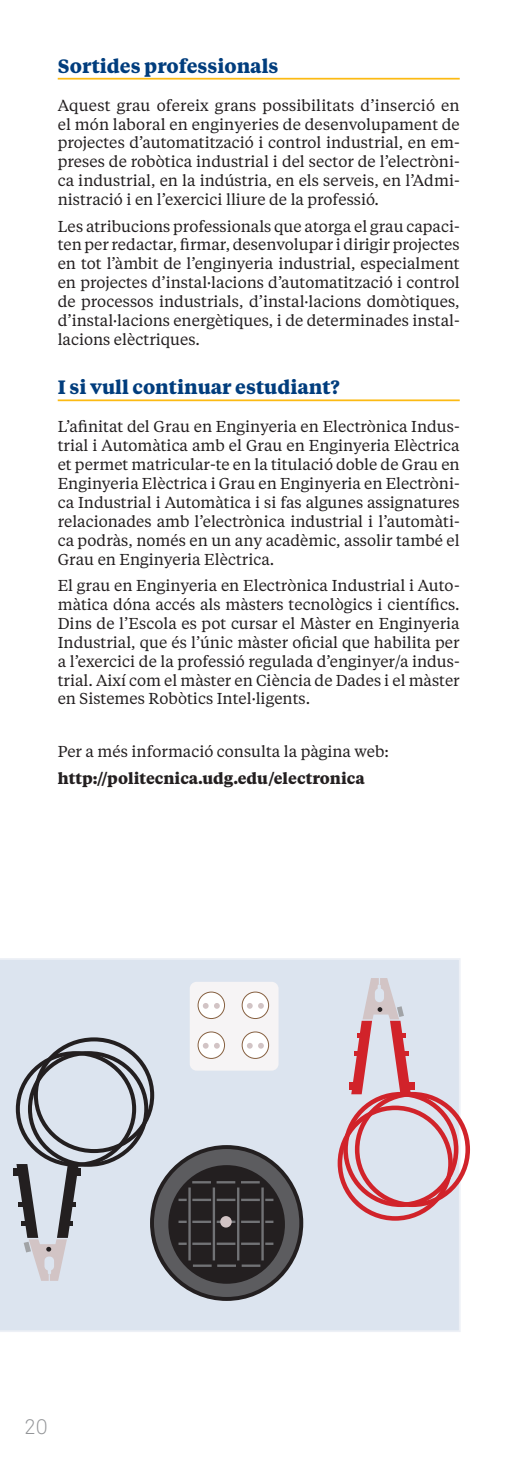
<style>
.page{position:relative;width:518px;height:1473px;background:#fff}
.page>*{position:absolute;margin:0;border:0;box-sizing:border-box;transform-origin:0 0}
.t1{font:300 21px "Akkurat Pro";color:#939598}
.t2{font:700 19.25px "Tiempos Text";color:#013d7d}
.t3{font:15.75px/18.9px "Tiempos Text";color:#231f20;text-align:justify}
.t4{font:700 15.75px "Tiempos Text";color:#231f20}
</style>
<div class="page">
<hr style="left:58px;top:78px;width:402px;height:2px;background:#fcba13">
<hr style="left:58px;top:399px;width:402px;height:2px;background:#fcba13">
<div style="left:0;top:958px;width:460px;height:373px;background:#dce4ef"></div>
<div style="left:349px;top:1082px;width:8px;height:7px;background:#d1232a"></div>
<svg style="left:351px;top:973px;width:60px;height:121px;background:#d7b5be"></svg>
<div style="left:406px;top:1082px;width:8px;height:7px;background:#d1232a"></div>
<div style="left:355px;top:1091px;width:115px;height:115px;border:5px solid #d1232a;border-radius:50%"></div>
<div style="left:343px;top:1091px;width:115px;height:115px;border:5px solid #d1232a;border-radius:50%"></div>
<div style="left:337px;top:1105px;width:116px;height:115px;border:5px solid #d1232a;border-radius:50%"></div>
<div style="left:72px;top:1168px;width:9px;height:7px;background:#231f20"></div>
<svg style="left:16px;top:1163px;width:63px;height:121px;background:#b1b3bb"></svg>
<div style="left:13px;top:1168px;width:9px;height:7px;background:#231f20"></div>
<div style="left:16px;top:1051px;width:120px;height:115px;border:4px solid #231f20;border-radius:50%"></div>
<div style="left:28px;top:1051px;width:120px;height:115px;border:4px solid #231f20;border-radius:50%"></div>
<div style="left:34px;top:1037px;width:120px;height:116px;border:4px solid #231f20;border-radius:50%"></div>
<div style="left:152px;top:1147px;width:149px;height:151px;background:#5c5c5f;border-radius:50%"></div>
<div style="left:150px;top:1145px;width:153px;height:155px;border:4px solid #231f20;border-radius:50%"></div>
<div style="left:168px;top:1165px;width:117px;height:118px;background:#231f20;border-radius:50%"></div>
<hr style="left:188px;top:1187px;width:3px;height:73px;background:#717275">
<hr style="left:213px;top:1187px;width:2px;height:73px;background:#717275">
<hr style="left:237px;top:1187px;width:2px;height:73px;background:#717275">
<hr style="left:261px;top:1187px;width:3px;height:73px;background:#717275">
<hr style="left:192px;top:1198px;width:19px;height:3px;background:#717275">
<hr style="left:217px;top:1198px;width:18px;height:3px;background:#717275">
<hr style="left:241px;top:1198px;width:19px;height:3px;background:#717275">
<svg style="left:178px;top:1198px;width:9px;height:3px"></svg>
<svg style="left:265px;top:1198px;width:8px;height:3px"></svg>
<svg style="left:217px;top:1220px;width:18px;height:2px"></svg>
<svg style="left:178px;top:1220px;width:33px;height:2px"></svg>
<svg style="left:241px;top:1220px;width:32px;height:2px"></svg>
<svg style="left:217px;top:1242px;width:18px;height:2px"></svg>
<svg style="left:178px;top:1242px;width:33px;height:2px"></svg>
<svg style="left:241px;top:1242px;width:32px;height:2px"></svg>
<svg style="left:193px;top:1264px;width:43px;height:2px"></svg>
<svg style="left:242px;top:1264px;width:18px;height:2px"></svg>
<svg style="left:192px;top:1181px;width:43px;height:2px"></svg>
<svg style="left:241px;top:1181px;width:19px;height:2px"></svg>
<div style="left:220px;top:1215px;width:12px;height:12px;background:#d2c4c5;border-radius:50%"></div>
<div style="left:190px;top:981px;width:88px;height:89px;background:#f6f4f5;border-radius:7px"></div>
<div style="left:198px;top:992px;width:26px;height:26px;background:#fff;border-radius:50%"></div>
<div style="left:198px;top:991px;width:27px;height:27px;border:1px solid #866040;border-radius:50%"></div>
<svg style="left:203px;top:1003px;width:17px;height:5px"></svg>
<div style="left:242px;top:992px;width:26px;height:26px;background:#fff;border-radius:50%"></div>
<div style="left:242px;top:991px;width:27px;height:27px;border:1px solid #866040;border-radius:50%"></div>
<svg style="left:247px;top:1003px;width:17px;height:5px"></svg>
<div style="left:198px;top:1031px;width:26px;height:27px;background:#fff;border-radius:50%"></div>
<div style="left:198px;top:1031px;width:27px;height:27px;border:1px solid #866040;border-radius:50%"></div>
<svg style="left:203px;top:1043px;width:17px;height:5px"></svg>
<div style="left:242px;top:1031px;width:26px;height:27px;background:#fff;border-radius:50%"></div>
<div style="left:242px;top:1031px;width:27px;height:27px;border:1px solid #866040;border-radius:50%"></div>
<svg style="left:247px;top:1043px;width:17px;height:5px"></svg>
<p class="t2" style="left:58px;top:52px;width:222px">Sortides professionals</p>
<p class="t3" style="left:58px;top:95px;width:403px">Aquest grau ofereix grans possibilitats d’inserció en el món laboral en enginyeries de desenvolupament de projectes d’automatització i control industrial, en em&shy;preses de robòtica industrial i del sector de l’electròni&shy;ca industrial, en la indústria, en els serveis, en l’Admi&shy;nistració i en l’exercici lliure de la professió.</p>
<p class="t3" style="left:58px;top:216px;width:403px">Les atribucions professionals que atorga el grau capaci&shy;ten per redactar, firmar, desenvolupar i dirigir projectes en tot l’àmbit de l’enginyeria industrial, especialment en projectes d’instal·lacions d’automatització i control de processos industrials, d’instal·lacions domòtiques, d’instal·lacions energètiques, i de determinades instal· lacions elèctriques.</p>
<p class="t2" style="left:58px;top:374px;width:283px">I si vull continuar estudiant?</p>
<p class="t3" style="left:58px;top:416px;width:403px">L’afinitat del Grau en Enginyeria en Electrònica Indus&shy;trial i Automàtica amb el Grau en Enginyeria Elèctrica et permet matricular-te en la titulació doble de Grau en Enginyeria Elèctrica i Grau en Enginyeria en Electròni&shy;ca Industrial i Automàtica i si fas algunes assignatures relacionades amb l’electrònica industrial i l’automàti&shy;ca podràs, només en un any acadèmic, assolir també el Grau en Enginyeria Elèctrica.</p>
<p class="t3" style="left:58px;top:575px;width:403px">El grau en Enginyeria en Electrònica Industrial i Auto&shy;màtica dóna accés als màsters tecnològics i científics.<br>Dins de l’Escola es pot cursar el Màster en Enginyeria Industrial, que és l’únic màster oficial que habilita per a l’exercici de la professió regulada d’enginyer/a indus&shy;trial. Així com el màster en Ciència de Dades i el màster en Sistemes Robòtics Intel·ligents.</p>
<p class="t3" style="left:58px;top:741px;width:333px">Per a més informació consulta la pàgina web:</p>
<p class="t4" style="left:58px;top:766px;width:308px">http://politecnica.udg.edu/electronica</p>
<h1 class="t1" style="left:24px;top:1413px;width:25px">20</h1>
</div>
